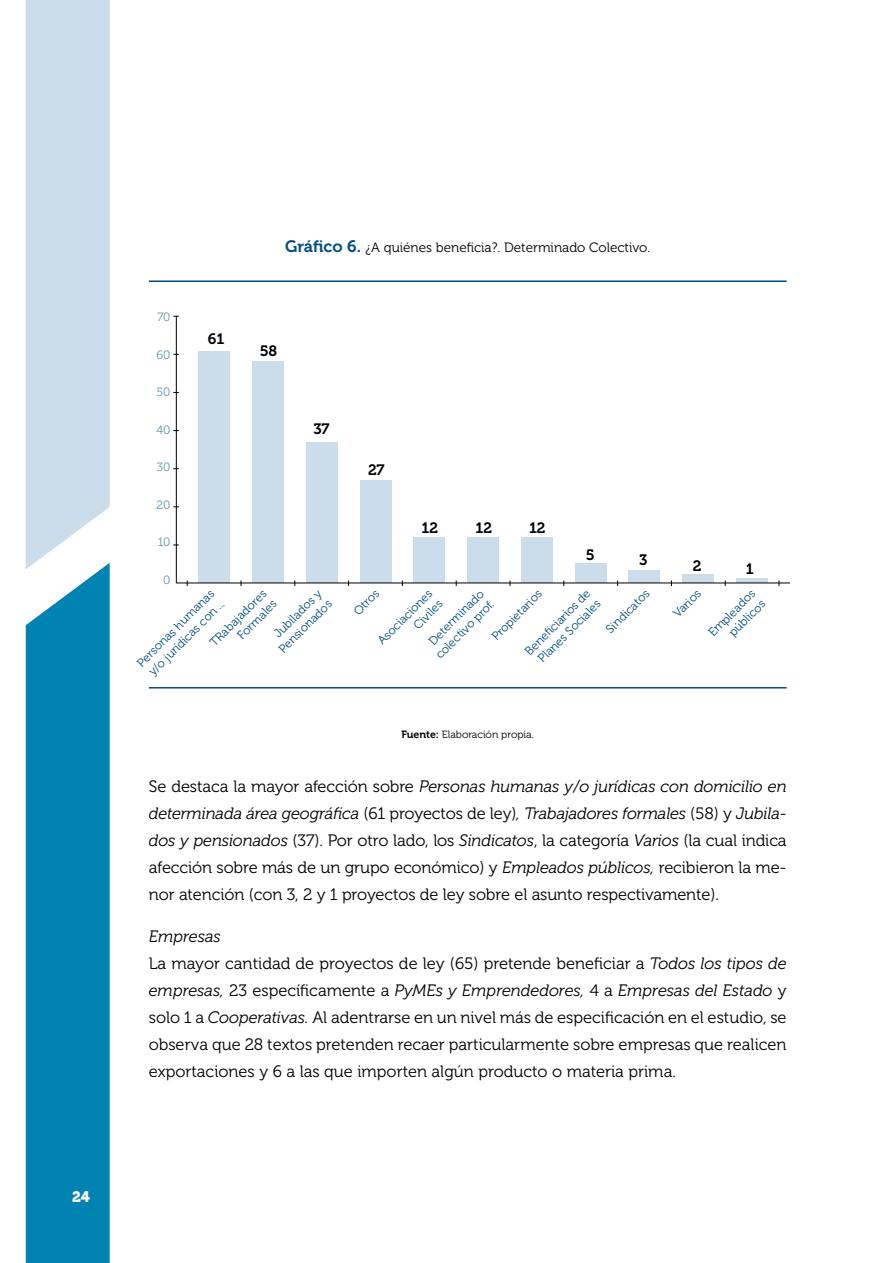
<style>
.page{position:relative;width:893px;height:1263px;background:#fff}
.page>*{position:absolute;margin:0;border:0;box-sizing:border-box;transform-origin:0 0}
.t1{font:16.5px/27px "Museo 300";color:#000;text-align:justify}
.t2{font:italic 16.5px/27px "Museo W03 300";letter-spacing:-.005em;color:#000}
.t3{font:15px "Museo 700";letter-spacing:-.01em;color:#000}
.t4{font:15px "Museo 900";color:#fff}
.t5{font:13.5px "Museo 300";color:#000}
.t6{font:12px/14.4px "Museo 300";color:#004d80;text-align:right}
.t7{font:12px "Museo 300";color:#6694b3}
.t8{font:10.5px "Museo 300";color:#000}
.s1{font-family:"Museo 700";font-size:16.5px;color:#004d80}
.s2{font-family:"Museo 700"}
.s3{font-family:"Museo 300";font-style:normal}
.s4{font-family:"Museo W03 300";font-style:italic}
</style>
<div class="page">
<div style="left:26px;top:0;width:84px;height:563px;background:#cbdcea"></div>
<div style="left:26px;top:563px;width:84px;height:700px;background:#0082b2"></div>
<div style="left:198px;top:352px;width:32px;height:231px;background:#cbdcea"></div>
<div style="left:575px;top:563px;width:32px;height:20px;background:#cbdcea"></div>
<div style="left:628px;top:571px;width:32px;height:12px;background:#cbdcea"></div>
<div style="left:682px;top:574px;width:32px;height:9px;background:#cbdcea"></div>
<div style="left:736px;top:578px;width:32px;height:5px;background:#cbdcea"></div>
<div style="left:413px;top:537px;width:32px;height:46px;background:#cbdcea"></div>
<div style="left:360px;top:480px;width:31px;height:103px;background:#cbdcea"></div>
<div style="left:306px;top:442px;width:32px;height:141px;background:#cbdcea"></div>
<div style="left:252px;top:362px;width:32px;height:221px;background:#cbdcea"></div>
<hr style="left:149px;top:280px;width:638px;height:2px;background:#004d80">
<hr style="left:149px;top:687px;width:638px;height:1px;background:#004d80">
<div style="left:467px;top:537px;width:32px;height:46px;background:#cbdcea"></div>
<div style="left:521px;top:537px;width:32px;height:46px;background:#cbdcea"></div>
<hr style="left:176px;top:316px;width:1px;height:267px;background:#000">
<hr style="left:176px;top:583px;width:614px;height:1px;background:#000">
<p class="t4" style="left:72px;top:1188px;width:19px">24</p>
<p class="t7" style="left:157px;top:311px;width:15px">70</p>
<p class="t7" style="left:157px;top:348px;width:15px">60</p>
<p class="t7" style="left:156px;top:386px;width:15px">50</p>
<p class="t7" style="left:156px;top:423px;width:15px">40</p>
<p class="t7" style="left:157px;top:461px;width:15px">30</p>
<p class="t7" style="left:157px;top:498px;width:15px">20</p>
<p class="t7" style="left:158px;top:536px;width:14px">10</p>
<p class="t7" style="left:163px;top:573px;width:9px">0</p>
<p class="t3" style="left:208px;top:330px;width:18px">61</p>
<p class="t5" style="left:285px;top:240px;width:366px"><span class="s1">Gráfico 6.</span> ¿A quiénes beneficia?. Determinado Colectivo.</p>
<p class="t3" style="left:260px;top:342px;width:19px">58</p>
<p class="t3" style="left:313px;top:420px;width:18px">37</p>
<p class="t3" style="left:368px;top:462px;width:18px">27</p>
<p class="t3" style="left:422px;top:519px;width:18px">12</p>
<p class="t3" style="left:476px;top:519px;width:18px">12</p>
<p class="t3" style="left:529px;top:519px;width:18px">12</p>
<p class="t3" style="left:586px;top:546px;width:10px">5</p>
<p class="t3" style="left:639px;top:551px;width:10px">3</p>
<p class="t3" style="left:693px;top:557px;width:10px">2</p>
<p class="t3" style="left:746px;top:560px;width:9px">1</p>
<p class="t6" style="left:134px;top:660px;width:105px;text-align:left;rotate:-45deg">Personas humanas y/o jurídicas con ...</p>
<p class="t6" style="left:266px;top:636px;width:71px;text-align:center;rotate:-45deg">Jubilados y<br>Pensionados</p>
<p class="t6" style="left:351px;top:608px;width:32px;rotate:-45deg">O tros</p>
<p class="t6" style="left:423px;top:641px;width:79px;text-align:center;rotate:-45deg">Determinado colectivo prof.</p>
<p class="t6" style="left:603px;top:626px;width:57px;rotate:-45deg">Sindicatos</p>
<p class="t6" style="left:522px;top:648px;width:88px;text-align:center;rotate:-45deg">Benefi ciarios de<br>Planes Sociales</p>
<p class="t6" style="left:706px;top:629px;width:62px;rotate:-45deg">Empleados públicos</p>
<p class="t6" style="left:207px;top:639px;width:76px;rotate:-45deg">TRabajadores<br>Formales</p>
<p class="t6" style="left:375px;top:638px;width:74px;rotate:-45deg">Asociaciones<br>Civiles</p>
<p class="t6" style="left:489px;top:633px;width:67px;rotate:-45deg">Propietarios</p>
<p class="t6" style="left:670px;top:610px;width:35px;rotate:-45deg">Varios</p>
<p class="t8" style="left:401px;top:728px;width:134px"><span class="s2">Fuente:</span> Elaboración propia.</p>
<p class="t2" style="left:149px;top:773px;width:639px"><span class="s3">Se destaca la mayor afección sobre</span> Personas humanas y/o jurídicas con domicilio en determinada área geográfica <span class="s3">(61 proyectos de ley)</span>, Trabajadores formales <span class="s3">(58) y</span> Jubila-</p>
<p class="t1" style="left:149px;top:827px;width:639px"><span class="s4">dos y pensionados</span> (37). Por otro lado, los <span class="s4">Sindicatos</span>, la categoría <span class="s4">Varios</span> (la cual indica afección sobre más de un grupo económico) y <span class="s4">Empleados públicos,</span> recibieron la me&shy;nor atención (con 3, 2 y 1 proyectos de ley sobre el asunto respectivamente).</p>
<p class="t2" style="left:149px;top:922px;width:74px">Empresas</p>
<p class="t1" style="left:149px;top:950px;width:639px">La mayor cantidad de proyectos de ley (65) pretende beneficiar a <span class="s4">Todos los tipos de</span></p>
<p class="t2" style="left:149px;top:976px;width:639px">empresas, <span class="s3">23 específicamente a</span> PyMEs y Emprendedores, <span class="s3">4 a</span> Empresas del Estado <span class="s3">y</span></p>
<p class="t1" style="left:149px;top:1004px;width:639px">solo 1 a <span class="s4">Cooperativas.</span> Al adentrarse en un nivel más de especificación en el estudio, se observa que 28 textos pretenden recaer particularmente sobre empresas que realicen exportaciones y 6 a las que importen algún producto o materia prima.</p>
</div>
